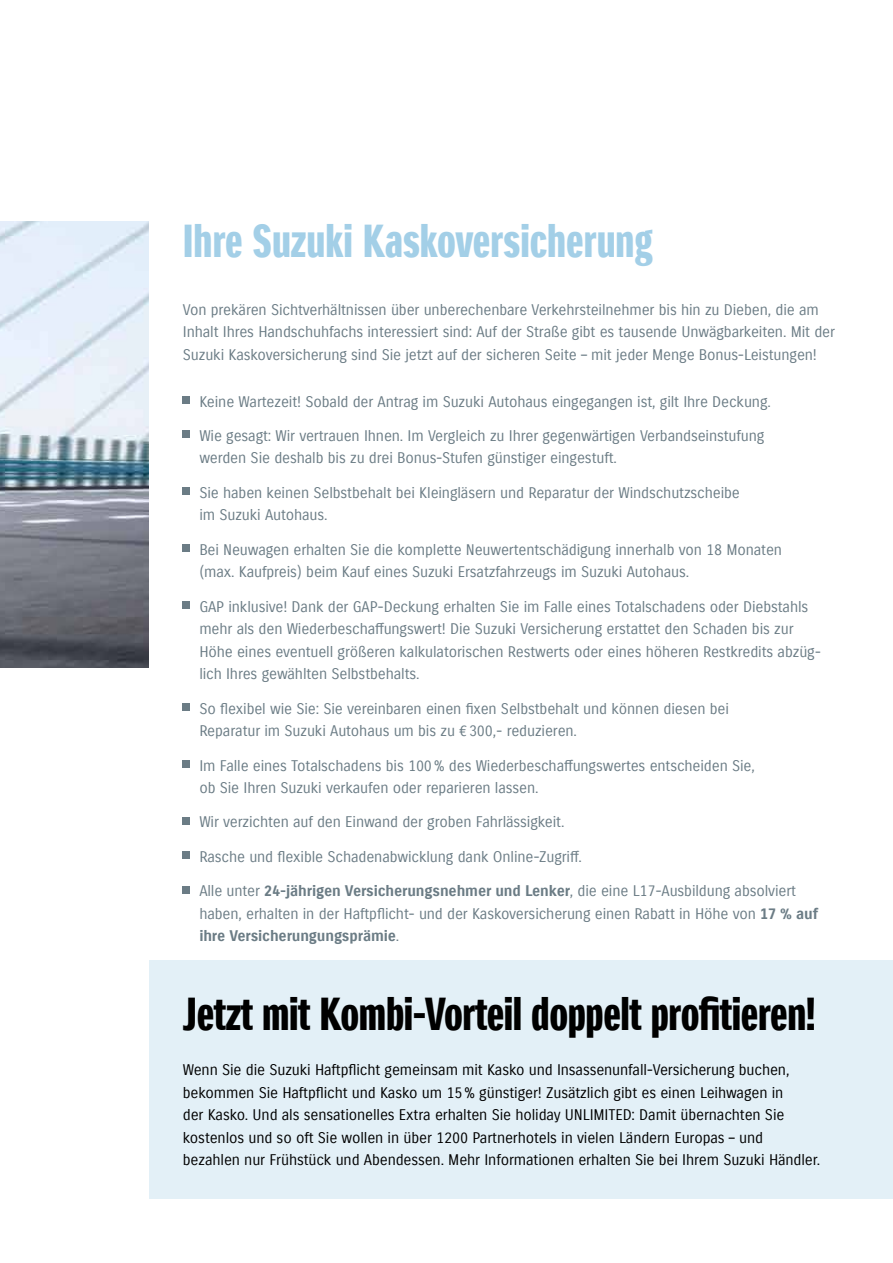
<style>
.page{position:relative;width:893px;height:1263px;background:#fff}
.page>*{position:absolute;margin:0;border:0;box-sizing:border-box;transform-origin:0 0}
.t1{font:45px "Suzuki PRO Headline";letter-spacing:-.01em;color:#000}
.t2{font:45px "Suzuki PRO Headline";color:#a3cfe7}
.t3{font:15px/22.5px "Suzuki PRO Regular";letter-spacing:-.01em;color:#6b7c85}
.t4{font:15px/22.5px "Suzuki PRO Regular";letter-spacing:-.01em;color:#000}
.t5{font:15px "Suzuki PRO Bold";letter-spacing:-.01em;color:#6b7c85}
.s1{font-family:"Suzuki PRO Bold"}
.s2{font-family:"Suzuki PRO Regular"}
</style>
<div class="page">
<div style="left:149px;top:960px;width:744px;height:239px;background:#e3f0f7"></div>
<div style="left:183px;top:396px;width:7px;height:7px;background:#6b7c85"></div>
<div style="left:183px;top:431px;width:7px;height:7px;background:#6b7c85"></div>
<div style="left:183px;top:488px;width:7px;height:7px;background:#6b7c85"></div>
<div style="left:183px;top:544px;width:7px;height:7px;background:#6b7c85"></div>
<div style="left:183px;top:601px;width:7px;height:7px;background:#6b7c85"></div>
<div style="left:183px;top:703px;width:7px;height:7px;background:#6b7c85"></div>
<div style="left:183px;top:760px;width:7px;height:7px;background:#6b7c85"></div>
<div style="left:183px;top:817px;width:7px;height:7px;background:#6b7c85"></div>
<div style="left:183px;top:852px;width:7px;height:7px;background:#6b7c85"></div>
<div style="left:183px;top:886px;width:7px;height:7px;background:#6b7c85"></div>
<img style="left:0;top:221px;width:149px;height:447px">
<h1 class="t2" style="left:183px;top:214px;width:472px">Ihre Suzuki Kaskoversicherung</h1>
<p class="t3" style="left:183px;top:298px;width:654px">Von prekären Sichtverhältnissen über unberechenbare Verkehrsteilnehmer bis hin zu Dieben, die am<br>Inhalt Ihres Handschuhfachs interessiert sind: Auf der Straße gibt es tausende Unwägbarkeiten. Mit der<br>Suzuki Kaskoversicherung sind Sie jetzt auf der sicheren Seite – mit jeder Menge Bonus-Leistungen!</p>
<p class="t3" style="left:199px;top:390px;width:573px">Keine Wartezeit! Sobald der Antrag im Suzuki Autohaus eingegangen ist, gilt Ihre Deckung.</p>
<p class="t3" style="left:199px;top:424px;width:567px">Wie gesagt: Wir vertrauen Ihnen. Im Vergleich zu Ihrer gegenwärtigen Verbandseinstufung werden Sie deshalb bis zu drei Bonus-Stufen günstiger eingestuft.</p>
<p class="t3" style="left:199px;top:481px;width:542px">Sie haben keinen Selbstbehalt bei Kleingläsern und Reparatur der Windschutzscheibe im Suzuki Autohaus.</p>
<p class="t3" style="left:199px;top:538px;width:584px">Bei Neuwagen erhalten Sie die komplette Neuwertentschädigung innerhalb von 18 Monaten (max. Kaufpreis) beim Kauf eines Suzuki Ersatzfahrzeugs im Suzuki Autohaus.</p>
<p class="t3" style="left:199px;top:595px;width:623px">GAP inklusive! Dank der GAP-Deckung erhalten Sie im Falle eines Totalschadens oder Diebstahls mehr als den Wiederbeschaffungswert! Die Suzuki Versicherung erstattet den Schaden bis zur Höhe eines eventuell größeren kalkulatorischen Restwerts oder eines höheren Restkredits abzüg&shy;lich Ihres gewählten Selbstbehalts.</p>
<p class="t3" style="left:199px;top:697px;width:531px">So flexibel wie Sie: Sie vereinbaren einen fixen Selbstbehalt und können diesen bei<br>Reparatur im Suzuki Autohaus um bis zu €300,- reduzieren.</p>
<p class="t3" style="left:199px;top:754px;width:557px">Im Falle eines Totalschadens bis 100% des Wiederbeschaffungswertes entscheiden Sie, ob Sie Ihren Suzuki verkaufen oder reparieren lassen.</p>
<p class="t3" style="left:199px;top:811px;width:367px">Wir verzichten auf den Einwand der groben Fahrlässigkeit.</p>
<p class="t3" style="left:199px;top:845px;width:384px">Rasche und flexible Schadenabwicklung dank Online-Zugriff.</p>
<p class="t3" style="left:199px;top:880px;width:620px">Alle unter <span class="s1">24-jährigen Versicherungsnehmer und Lenker</span>, die eine L17-Ausbildung absolviert haben, erhalten in der Haftpflicht- und der Kaskoversicherung einen Rabatt in Höhe von <span class="s1">17 % auf</span></p>
<p class="t5" style="left:199px;top:927px;width:201px">ihre Versicherungungsprämie<span class="s2">.</span></p>
<h1 class="t1" style="left:183px;top:987px;width:634px">Jetzt mit Kombi-Vorteil doppelt profitieren!</h1>
<p class="t4" style="left:183px;top:1059px;width:639px">Wenn Sie die Suzuki Haftpflicht gemeinsam mit Kasko und Insassenunfall-Versicherung buchen, bekommen Sie Haftpflicht und Kasko um 15% günstiger! Zusätzlich gibt es einen Leihwagen in<br>der Kasko. Und als sensationelles Extra erhalten Sie holiday UNLIMITED: Damit übernachten Sie kostenlos und so oft Sie wollen in über 1200 Partnerhotels in vielen Ländern Europas – und bezahlen nur Frühstück und Abendessen. Mehr Informationen erhalten Sie bei Ihrem Suzuki Händler.</p>
</div>
